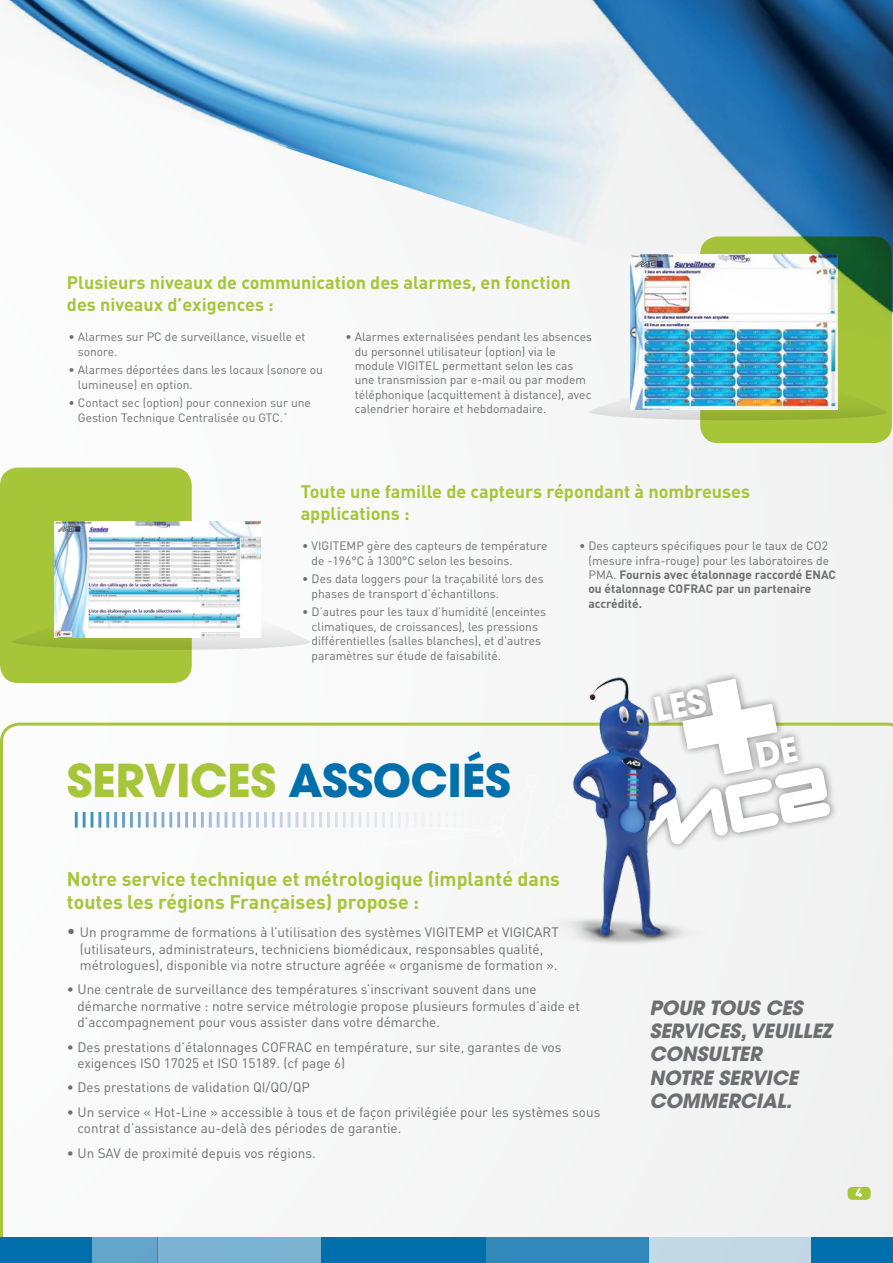
<style>
.page{position:relative;width:893px;height:1263px;background:#f8f8f8}
.page>*{position:absolute;margin:0;border:0;box-sizing:border-box;transform-origin:0 0}
.t1{font:700 45px "Avant Garde";letter-spacing:-.01em;color:#a7c539}
.t2{font:700 19.5px/23.4px "DIN";color:#a7c539}
.t3{font:italic 700 19.5px/23.4px "Avant Garde";letter-spacing:-.01em;color:#6d6e71}
.t4{font:700 18px/21.6px "DIN";color:#a7c539}
.t5{font:13.5px/16.2px "DIN";color:#6d6e71}
.t6{font:12px/14.4px "DIN";color:#6d6e71}
.t7{font:900 12px "DIN";color:#fff}
.s1{font-weight:700}
.s2{color:#006fac}
.s3{font-size:16.5px}
</style>
<div class="page">
<div style="left:700px;top:236px;width:192px;height:207px;background:#a7c539;border-radius:18px"></div>
<svg style="left:0;top:723px;width:893px;height:514px"></svg>
<div style="left:0;top:467px;width:192px;height:216px;background:#a7c539;border-radius:18px"></div>
<hr style="left:75px;top:812px;width:3px;height:16px;background:#fff">
<hr style="left:83px;top:812px;width:3px;height:16px;background:#fff">
<svg style="left:91px;top:812px;width:2px;height:16px"></svg>
<hr style="left:98px;top:812px;width:3px;height:16px;background:#fff">
<hr style="left:106px;top:812px;width:3px;height:16px;background:#fff">
<hr style="left:114px;top:812px;width:3px;height:16px;background:#fff">
<hr style="left:122px;top:812px;width:3px;height:16px;background:#fff">
<hr style="left:130px;top:812px;width:3px;height:16px;background:#fff">
<hr style="left:138px;top:812px;width:3px;height:16px;background:#fff">
<hr style="left:146px;top:812px;width:3px;height:16px;background:#fff">
<hr style="left:154px;top:812px;width:3px;height:16px;background:#fff">
<hr style="left:161px;top:812px;width:3px;height:16px;background:#fff">
<hr style="left:169px;top:812px;width:3px;height:16px;background:#fff">
<hr style="left:177px;top:812px;width:3px;height:16px;background:#fff">
<hr style="left:185px;top:812px;width:3px;height:16px;background:#fff">
<hr style="left:193px;top:812px;width:3px;height:16px;background:#fff">
<hr style="left:201px;top:812px;width:3px;height:16px;background:#fff">
<hr style="left:209px;top:812px;width:3px;height:16px;background:#fff">
<hr style="left:217px;top:812px;width:3px;height:16px;background:#fff">
<svg style="left:225px;top:812px;width:2px;height:16px"></svg>
<hr style="left:232px;top:812px;width:3px;height:16px;background:#fff">
<hr style="left:240px;top:812px;width:3px;height:16px;background:#fff">
<hr style="left:248px;top:812px;width:3px;height:16px;background:#fff">
<hr style="left:256px;top:812px;width:3px;height:16px;background:#fff">
<hr style="left:264px;top:812px;width:3px;height:16px;background:#fff">
<hr style="left:272px;top:812px;width:3px;height:16px;background:#fff">
<hr style="left:280px;top:812px;width:3px;height:16px;background:#fff">
<hr style="left:288px;top:812px;width:3px;height:16px;background:#fff">
<hr style="left:295px;top:812px;width:3px;height:16px;background:#fff">
<hr style="left:303px;top:812px;width:3px;height:16px;background:#fff">
<hr style="left:311px;top:812px;width:3px;height:16px;background:#fff">
<hr style="left:319px;top:812px;width:3px;height:16px;background:#fff">
<hr style="left:327px;top:812px;width:3px;height:16px;background:#fff">
<hr style="left:335px;top:812px;width:3px;height:16px;background:#fff">
<hr style="left:343px;top:812px;width:3px;height:16px;background:#fff">
<hr style="left:351px;top:812px;width:3px;height:16px;background:#fff">
<div style="left:91px;top:1237px;width:66px;height:26px;background:#63a6ca"></div>
<div style="left:0;top:1237px;width:91px;height:26px;background:#006fac"></div>
<hr style="left:891px;top:1237px;width:2px;height:26px;background:#006fac">
<div style="left:811px;top:1237px;width:81px;height:26px;background:#006fac"></div>
<div style="left:648px;top:1237px;width:164px;height:26px;background:#c1d8e4"></div>
<div style="left:485px;top:1237px;width:164px;height:26px;background:#3089ba"></div>
<div style="left:321px;top:1237px;width:165px;height:26px;background:#006fac"></div>
<div style="left:157px;top:1237px;width:164px;height:26px;background:#7bb3d2"></div>
<svg style="left:588px;top:387px;width:299px;height:33px"></svg>
<img style="left:631px;top:350px;width:206px;height:60px">
<svg style="left:12px;top:633px;width:298px;height:17px"></svg>
<img style="left:54px;top:521px;width:207px;height:117px">
<img style="left:8px;top:0;width:885px;height:350px">
<div style="left:619px;top:671px;width:219px;height:189px;background:#f2f3f3"></div>
<img style="left:444px;top:675px;width:286px;height:282px">
<div style="left:555px;top:805px;width:13px;height:13px;border:1px solid #fff;border-radius:50%"></div>
<svg style="left:359px;top:773px;width:201px;height:96px"></svg>
<div style="left:848px;top:1187px;width:23px;height:13px;background:#a7c539;border-radius:4px"></div>
<svg style="left:626px;top:679px;width:205px;height:174px"></svg>
<h3 class="t4" style="left:67px;top:271px;width:505px">Plusieurs niveaux de communication des alarmes, en fonction des niveaux d’exigences :</h3>
<p class="t6" style="left:78px;top:329px;width:229px;text-indent:-9px">• Alarmes sur PC de surveillance, visuelle et sonore.</p>
<p class="t6" style="left:78px;top:362px;width:246px;text-indent:-9px">• Alarmes déportées dans les locaux (sonore ou lumineuse) en option.</p>
<p class="t6" style="left:78px;top:396px;width:234px;text-indent:-9px">• Contact sec (option) pour connexion sur une<br>Gestion Technique Centralisée ou GTC.`</p>
<p class="t6" style="left:355px;top:329px;width:239px;text-indent:-9px">• Alarmes externalisées pendant les absences du personnel utilisateur (option) via le module VIGITEL permettant selon les cas une transmission par e-mail ou par modem téléphonique (acquittement à distance), avec calendrier horaire et hebdomadaire.</p>
<h3 class="t4" style="left:301px;top:480px;width:451px">Toute une famille de capteurs répondant à nombreuses applications :</h3>
<p class="t6" style="left:312px;top:538px;width:237px;text-indent:-9px">• VIGITEMP gère des capteurs de température de -196°C à 1300°C selon les besoins.</p>
<p class="t6" style="left:312px;top:572px;width:234px;text-indent:-9px">• Des data loggers pour la traçabilité lors des phases de transport d’échantillons.</p>
<p class="t6" style="left:312px;top:605px;width:236px;text-indent:-9px">• D’autres pour les taux d’humidité (enceintes climatiques, de croissances), les pressions différentielles (salles blanches), et d’autres paramètres sur étude de faisabilité.</p>
<p class="t6" style="left:588px;top:538px;width:249px;text-indent:-9px">• Des capteurs spécifiques pour le taux de CO2 (mesure infra-rouge) pour les laboratoires de PMA. <span class="s1">Fournis avec étalonnage raccordé ENAC ou étalonnage COFRAC par un partenaire accrédité.</span></p>
<h1 class="t1" style="left:67px;top:751px;width:445px">SERVICES <span class="s2">ASSOCIÉS</span></h1>
<h2 class="t2" style="left:67px;top:866px;width:494px">Notre service technique et métrologique (implanté dans toutes les régions Françaises) propose :</h2>
<p class="t5" style="left:80px;top:924px;width:480px;text-indent:-13px"><span class="s3">•</span> Un programme de formations à l’utilisation des systèmes VIGITEMP et VIGICART (utilisateurs, administrateurs, techniciens biomédicaux, responsables qualité, métrologues), disponible via notre structure agréée « organisme de formation ».</p>
<p class="t5" style="left:78px;top:981px;width:504px;text-indent:-11px">• Une centrale de surveillance des températures s’inscrivant souvent dans une démarche normative : notre service métrologie propose plusieurs formules d’aide et d’accompagnement pour vous assister dans votre démarche.</p>
<p class="t5" style="left:78px;top:1038px;width:485px;text-indent:-11px">• Des prestations d’étalonnages COFRAC en température, sur site, garantes de vos exigences ISO 17025 et ISO 15189. (cf page 6)</p>
<p class="t5" style="left:67px;top:1079px;width:245px">• Des prestations de validation QI/QO/QP</p>
<p class="t5" style="left:78px;top:1104px;width:524px;text-indent:-11px">• Un service « Hot-Line » accessible à tous et de façon privilégiée pour les systèmes sous contrat d’assistance au-delà des périodes de garantie.</p>
<p class="t5" style="left:67px;top:1145px;width:250px">• Un SAV de proximité depuis vos régions.</p>
<h2 class="t3" style="left:649px;top:995px;width:184px">POUR TOUS CES<br>SERVICES, VEUILLEZ<br>CONSULTER<br>NOTRE SERVICE<br>COMMERCIAL.</h2>
<p class="t7" style="left:855px;top:1185px;width:8px">4</p>
</div>
